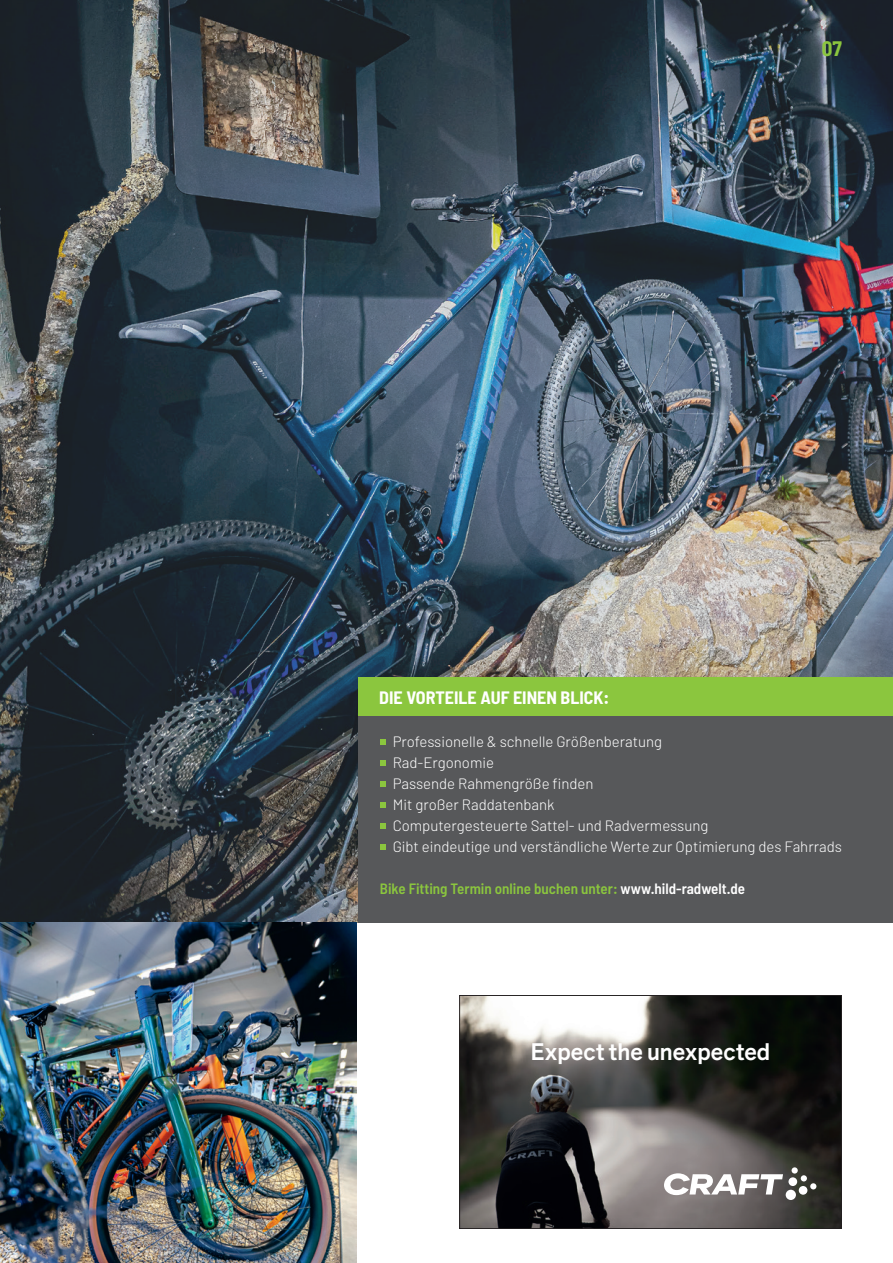
<style>
.page{position:relative;width:893px;height:1263px;background:#fff}
.page>*{position:absolute;margin:0;border:0;box-sizing:border-box;transform-origin:0 0}
.t1{font:700 24px "Craft Sans";color:#fff}
.Jahreszahl_2{font:700 semi-condensed 21px "Barlow";color:#8bc63e}
.Zwischenhead_neu{font:700 semi-condensed 18px "Barlow";color:#fff}
.copy{font:300 15px "Barlow";color:#fff}
.copy-2{font:600 semi-condensed 15px "Barlow";color:#8bc63e}
.s1{color:#fff}
</style>
<div class="page">
<img style="left:0;top:0;width:893px;height:923px">
<div style="left:358px;top:714px;width:535px;height:208px;background:#57585a"></div>
<div style="left:358px;top:677px;width:535px;height:39px;background:#8bc63e"></div>
<img style="left:0;top:923px;width:357px;height:340px">
<img style="left:461px;top:997px;width:379px;height:230px">
<svg style="left:664px;top:1167px;width:152px;height:33px"></svg>
<div style="left:459px;top:995px;width:383px;height:234px;border:1px solid #231f20"></div>
<svg style="left:380px;top:740px;width:5px;height:5px"></svg>
<svg style="left:380px;top:761px;width:5px;height:5px"></svg>
<svg style="left:380px;top:782px;width:5px;height:5px"></svg>
<svg style="left:380px;top:803px;width:5px;height:5px"></svg>
<svg style="left:380px;top:824px;width:5px;height:5px"></svg>
<svg style="left:380px;top:845px;width:5px;height:5px"></svg>
<p class="Jahreszahl_2" style="left:822px;top:35px;width:22px">07</p>
<p class="Zwischenhead_neu" style="left:379px;top:686px;width:231px">DIE VORTEILE AUF EINEN BLICK:</p>
<p class="copy" style="left:393px;top:732px;width:271px">Professionelle &amp; schnelle Größenberatung</p>
<p class="copy" style="left:393px;top:753px;width:103px">Rad-Ergonomie</p>
<p class="copy" style="left:393px;top:774px;width:202px">Passende Rahmengröße finden</p>
<p class="copy" style="left:393px;top:795px;width:163px">Mit großer Raddatenbank</p>
<p class="copy" style="left:393px;top:816px;width:317px">Computergesteuerte Sattel- und Radvermessung</p>
<p class="copy" style="left:393px;top:837px;width:451px">Gibt eindeutige und verständliche Werte zur Optimierung des Fahrrads</p>
<p class="copy-2" style="left:380px;top:879px;width:367px">Bike Fitting Termin online buchen unter: <span class="s1">www.hild-radwelt.de</span></p>
<p class="t1" style="left:531px;top:1037px;width:241px">Expect the unexpected</p>
</div>
